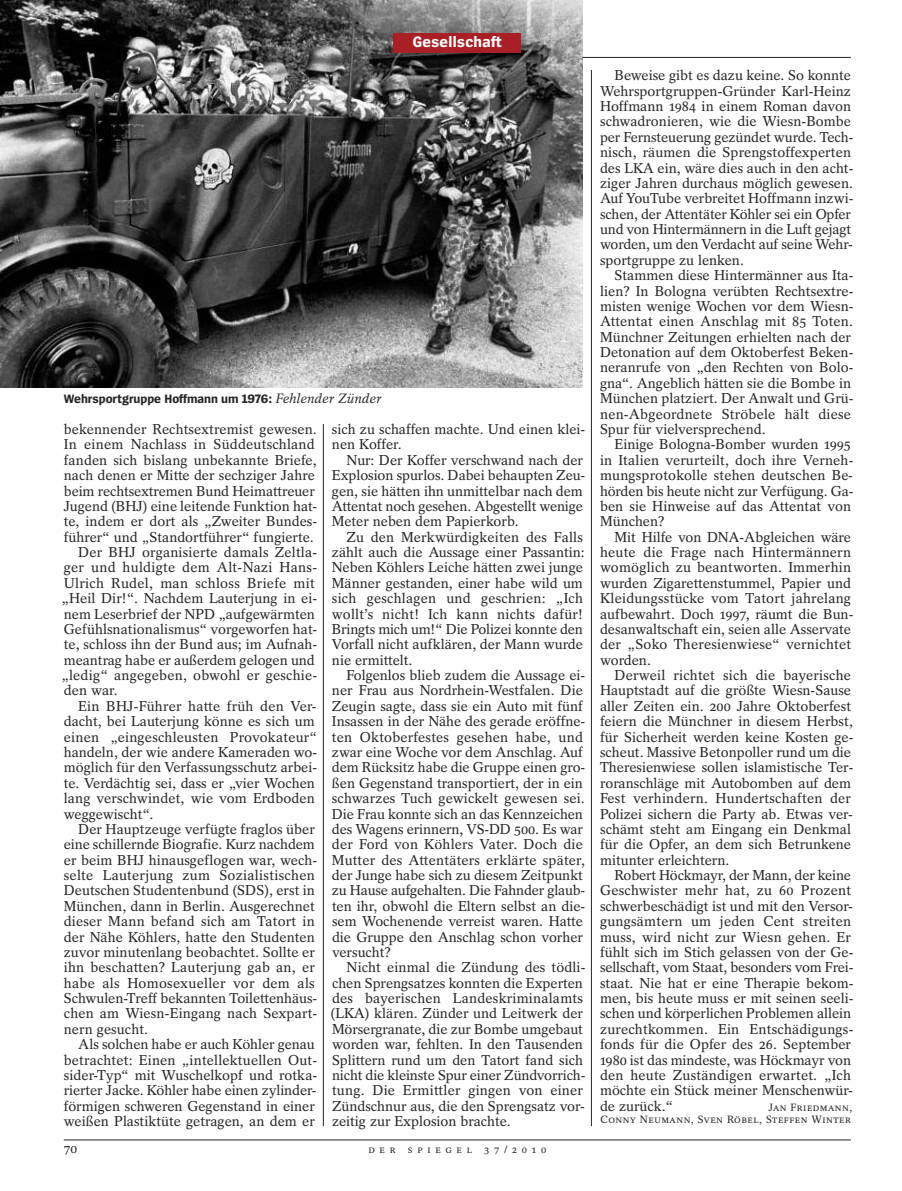
<style>
.page{position:relative;width:902px;height:1191px;background:#fff}
.page>*{position:absolute;margin:0;border:0;box-sizing:border-box;transform-origin:0 0}
.t1{font:700 15.75px "Spiegel Sans";letter-spacing:.02em;color:#fff}
.t2{font:14.25px/15.5px "Spiegel Serif";color:#272627}
.t3{font:14.25px "Spiegel Serif";letter-spacing:.02em;color:#272627}
.t4{font:13.5px "Spiegel Serif";color:#272627}
.t5{font:700 12.75px "Spiegel Sans";color:#272627}
.t6{font:10.5px/12.3px "Spiegel Serif";letter-spacing:.03em;color:#272627;text-align:right}
.t7{font:10.5px "Spiegel Serif";letter-spacing:.05em;color:#272627}
.s1{font-family:"Spiegel Serif";font-weight:400;font-style:italic;font-size:13.5px}
</style>
<div class="page">
<hr style="left:323px;top:424px;width:1px;height:702px;background:#272627">
<hr style="left:591px;top:70px;width:1px;height:1056px;background:#272627">
<hr style="left:64px;top:1139px;width:786px;height:1px;background:#272627">
<hr style="left:64px;top:57px;width:786px;height:1px;background:#272627">
<svg style="left:0;top:0;width:583px;height:388px;background:#575757"></svg>
<div style="left:393px;top:34px;width:128px;height:19px;background:#a91f26"></div>
<p class="t1" style="left:412px;top:36px;width:91px">Gesellschaft</p>
<p class="t5" style="left:64px;top:394px;width:319px">Wehrsportgruppe Hoffmann um 1976: <span class="s1">Fehlender Zünder</span></p>
<p class="t2" style="left:64px;top:423px;width:254px">bekennender Rechtsextremist gewesen.</p>
<p class="t2" style="left:64px;top:438px;width:252px">In einem Nachlass in Süddeutschland</p>
<p class="t2" style="left:64px;top:453px;width:254px">fanden sich bislang unbekannte Briefe,</p>
<p class="t2" style="left:64px;top:469px;width:252px">nach denen er Mitte der sechziger Jahre</p>
<p class="t2" style="left:64px;top:484px;width:252px">beim rechtsextremen Bund Heimattreuer</p>
<p class="t2" style="left:64px;top:500px;width:255px">Jugend (BHJ) eine leitende Funktion hat-</p>
<p class="t2" style="left:64px;top:515px;width:255px">te, indem er dort als „Zweiter Bundes-</p>
<p class="t2" style="left:64px;top:530px;width:251px">führer“ und „Standortführer“ fungierte.</p>
<p class="t2" style="left:78px;top:546px;width:240px">Der BHJ organisierte damals Zeltla-</p>
<p class="t3" style="left:64px;top:562px;width:255px">ger und huldigte dem Alt-Nazi Hans-</p>
<p class="t3" style="left:64px;top:578px;width:252px">Ulrich Rudel, man schloss Briefe mit</p>
<p class="t2" style="left:62px;top:592px;width:257px">„Heil Dir!“. Nachdem Lauterjung in ei-</p>
<p class="t2" style="left:64px;top:607px;width:252px">nem Leserbrief der NPD „aufgewärmten</p>
<p class="t2" style="left:64px;top:623px;width:255px">Gefühlsnationalismus“ vorgeworfen hat-</p>
<p class="t2" style="left:64px;top:638px;width:255px">te, schloss ihn der Bund aus; im Aufnah-</p>
<p class="t2" style="left:64px;top:653px;width:252px">meantrag habe er außerdem gelogen und</p>
<p class="t2" style="left:62px;top:669px;width:257px">„ledig“ angegeben, obwohl er geschie-</p>
<p class="t2" style="left:64px;top:684px;width:56px">den war.</p>
<p class="t2" style="left:78px;top:699px;width:240px">Ein BHJ-Führer hatte früh den Ver-</p>
<p class="t2" style="left:64px;top:715px;width:252px">dacht, bei Lauterjung könne es sich um</p>
<p class="t2" style="left:64px;top:730px;width:255px">einen „eingeschleusten Provokateur“</p>
<p class="t2" style="left:64px;top:746px;width:255px">handeln, der wie andere Kameraden wo-</p>
<p class="t2" style="left:64px;top:761px;width:255px">möglich für den Verfassungsschutz arbei-</p>
<p class="t2" style="left:64px;top:776px;width:252px">te. Verdächtig sei, dass er „vier Wochen</p>
<p class="t2" style="left:64px;top:792px;width:252px">lang verschwindet, wie vom Erdboden</p>
<p class="t2" style="left:64px;top:807px;width:91px">weggewischt“.</p>
<p class="t2" style="left:78px;top:822px;width:238px">Der Hauptzeuge verfügte fraglos über</p>
<p class="t2" style="left:64px;top:838px;width:252px">eine schillernde Biografie. Kurz nachdem</p>
<p class="t2" style="left:64px;top:853px;width:255px">er beim BHJ hinausgeflogen war, wech-</p>
<p class="t3" style="left:64px;top:870px;width:252px">selte Lauterjung zum Sozialistischen</p>
<p class="t2" style="left:64px;top:884px;width:252px">Deutschen Studentenbund (SDS), erst in</p>
<p class="t2" style="left:64px;top:899px;width:252px">München, dann in Berlin. Ausgerechnet</p>
<p class="t2" style="left:64px;top:915px;width:252px">dieser Mann befand sich am Tatort in</p>
<p class="t2" style="left:64px;top:930px;width:252px">der Nähe Köhlers, hatte den Studenten</p>
<p class="t2" style="left:64px;top:945px;width:252px">zuvor minutenlang beobachtet. Sollte er</p>
<p class="t2" style="left:64px;top:961px;width:252px">ihn beschatten? Lauterjung gab an, er</p>
<p class="t3" style="left:64px;top:977px;width:252px">habe als Homosexueller vor dem als</p>
<p class="t2" style="left:64px;top:992px;width:255px">Schwulen-Treff bekannten Toilettenhäus-</p>
<p class="t2" style="left:64px;top:1007px;width:255px">chen am Wiesn-Eingang nach Sexpart-</p>
<p class="t2" style="left:64px;top:1022px;width:86px">nern gesucht.</p>
<p class="t2" style="left:78px;top:1038px;width:238px">Als solchen habe er auch Köhler genau</p>
<p class="t2" style="left:64px;top:1053px;width:255px">betrachtet: Einen „intellektuellen Out-</p>
<p class="t2" style="left:64px;top:1068px;width:255px">sider-Typ“ mit Wuschelkopf und rotka-</p>
<p class="t2" style="left:64px;top:1084px;width:254px">rierter Jacke. Köhler habe einen zylinder-</p>
<p class="t2" style="left:64px;top:1099px;width:252px">förmigen schweren Gegenstand in einer</p>
<p class="t2" style="left:64px;top:1115px;width:252px">weißen Plastiktüte getragen, an dem er</p>
<p class="t2" style="left:332px;top:423px;width:255px">sich zu schaffen machte. Und einen klei&shy;nen Koffer.</p>
<p class="t2" style="left:332px;top:453px;width:255px;text-indent:14px">Nur: Der Koffer verschwand nach der Explosion spurlos. Dabei behaupten Zeu&shy;gen, sie hätten ihn unmittelbar nach dem Attentat noch gesehen. Abgestellt wenige Meter neben dem Papierkorb.</p>
<p class="t2" style="left:332px;top:530px;width:254px;text-indent:14px">Zu den Merkwürdigkeiten des Falls zählt auch die Aussage einer Passantin:<br>Neben Köhlers Leiche hätten zwei junge Männer gestanden, einer habe wild um sich geschlagen und geschrien: „Ich wollt’s nicht! Ich kann nichts dafür!<br>Bringts mich um!“ Die Polizei konnte den Vorfall nicht aufklären, der Mann wurde nie ermittelt.</p>
<p class="t2" style="left:332px;top:669px;width:255px;text-indent:14px">Folgenlos blieb zudem die Aussage ei&shy;ner Frau aus Nordrhein-Westfalen. Die Zeugin sagte, dass sie ein Auto mit fünf Insassen in der Nähe des gerade eröffne&shy;ten Oktoberfestes gesehen habe, und zwar eine Woche vor dem Anschlag. Auf dem Rücksitz habe die Gruppe einen gro&shy;ßen Gegenstand transportiert, der in ein schwarzes Tuch gewickelt gewesen sei.<br>Die Frau konnte sich an das Kennzeichen des Wagens erinnern, VS-DD 500. Es war der Ford von Köhlers Vater. Doch die Mutter des Attentäters erklärte später, der Junge habe sich zu diesem Zeitpunkt zu Hause aufgehalten. Die Fahnder glaub&shy;ten ihr, obwohl die Eltern selbst an die&shy;sem Wochenende verreist waren. Hatte die Gruppe den Anschlag schon vorher versucht?</p>
<p class="t2" style="left:330px;top:961px;width:256px;text-indent:16px">Nicht einmal die Zündung des tödli&shy;chen Sprengsatzes konnten die Experten des bayerischen Landeskriminalamts (LKA) klären. Zünder und Leitwerk der Mörsergranate, die zur Bombe umgebaut worden war, fehlten. In den Tausenden Splittern rund um den Tatort fand sich nicht die kleinste Spur einer Zündvorrich&shy;tung. Die Ermittler gingen von einer Zündschnur aus, die den Sprengsatz vor&shy;zeitig zur Explosion brachte.</p>
<p class="t4" style="left:64px;top:1143px;width:15px">70</p>
<p class="t7" style="left:368px;top:1145px;width:179px">DER SPIEGEL 37/2010</p>
<p class="t2" style="left:600px;top:69px;width:255px;text-indent:14px">Beweise gibt es dazu keine. So konnte Wehrsportgruppen-Gründer Karl-Heinz Hoffmann 1984 in einem Roman davon schwadronieren, wie die Wiesn-Bombe per Fernsteuerung gezündet wurde. Tech&shy;nisch, räumen die Sprengstoffexperten des LKA ein, wäre dies auch in den acht&shy;ziger Jahren durchaus möglich gewesen.<br>Auf YouTube verbreitet Hoffmann inzwi&shy;schen, der Attentäter Köhler sei ein Opfer und von Hintermännern in die Luft gejagt worden, um den Verdacht auf seine Wehr&shy;sportgruppe zu lenken.</p>
<p class="t2" style="left:600px;top:269px;width:255px;text-indent:14px">Stammen diese Hintermänner aus Ita&shy;lien? In Bologna verübten Rechtsextre&shy;misten wenige Wochen vor dem Wiesn-Attentat einen Anschlag mit 85 Toten.<br>Münchner Zeitungen erhielten nach der Detonation auf dem Oktoberfest Beken&shy;neranrufe von „den Rechten von Bolo&shy;gna“. Angeblich hätten sie die Bombe in München platziert. Der Anwalt und Grü&shy;nen-Abgeordnete Ströbele hält diese Spur für vielversprechend.</p>
<p class="t2" style="left:600px;top:438px;width:255px;text-indent:14px">Einige Bologna-Bomber wurden 1995 in Italien verurteilt, doch ihre Verneh&shy;mungsprotokolle stehen deutschen Be&shy;hörden bis heute nicht zur Verfügung. Ga&shy;ben sie Hinweise auf das Attentat von München?</p>
<p class="t2" style="left:600px;top:530px;width:255px;text-indent:14px">Mit Hilfe von DNA-Abgleichen wäre heute die Frage nach Hintermännern womöglich zu beantworten. Immerhin wurden Zigarettenstummel, Papier und Kleidungsstücke vom Tatort jahrelang aufbewahrt. Doch 1997, räumt die Bun&shy;desanwaltschaft ein, seien alle Asservate der „Soko Theresienwiese“ vernichtet worden.</p>
<p class="t2" style="left:600px;top:669px;width:255px;text-indent:14px">Derweil richtet sich die bayerische Hauptstadt auf die größte Wiesn-Sause aller Zeiten ein. 200 Jahre Oktoberfest feiern die Münchner in diesem Herbst, für Sicherheit werden keine Kosten ge&shy;scheut. Massive Betonpoller rund um die Theresienwiese sollen islamistische Ter&shy;roranschläge mit Autobomben auf dem Fest verhindern. Hundertschaften der Polizei sichern die Party ab. Etwas ver&shy;schämt steht am Eingang ein Denkmal für die Opfer, an dem sich Betrunkene mitunter erleichtern.</p>
<p class="t2" style="left:600px;top:869px;width:255px;text-indent:14px">Robert Höckmayr, der Mann, der keine Geschwister mehr hat, zu 60 Prozent schwerbeschädigt ist und mit den Versor&shy;gungsämtern um jeden Cent streiten muss, wird nicht zur Wiesn gehen. Er fühlt sich im Stich gelassen von der Ge&shy;sellschaft, vom Staat, besonders vom Frei&shy;staat. Nie hat er eine Therapie bekom&shy;men, bis heute muss er mit seinen seeli&shy;schen und körperlichen Problemen allein zurechtkommen. Ein Entschädigungs&shy;fonds für die Opfer des 26. September 1980 ist das mindeste, was Höckmayr von den heute Zuständigen erwartet. „Ich möchte ein Stück meiner Menschenwür&shy;de zurück.“</p>
<p class="t6" style="left:600px;top:1102px;width:253px">JAN FRIEDMANN,<br>CONNY NEUMANN, SVEN RÖBEL, STEFFEN WINTER</p>
</div>
